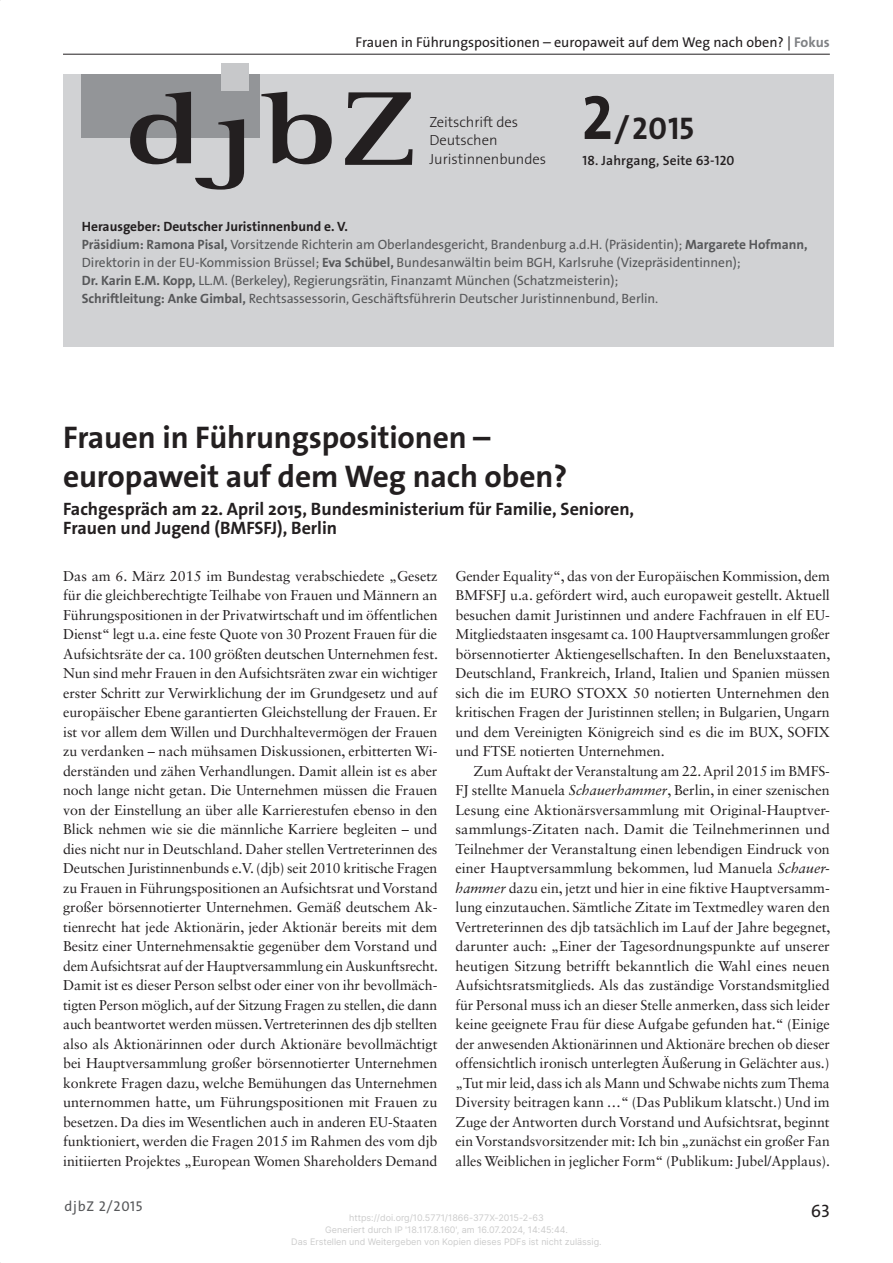
<style>
.page{position:relative;width:893px;height:1263px;background:#fff}
.page>*{position:absolute;margin:0;border:0;box-sizing:border-box;transform-origin:0 0}
.t1{font:700 107.7px "Rotis Semi Serif";color:#231f20;scale:1.33 1}
.t2{font:700 31.5px/39px "The Sans Os F";letter-spacing:-.005em;color:#231f20}
.t3{font:700 18px/19.5px "The Sans Os F";color:#231f20}
.t4{font:18px "The Sans Os F";color:#231f20}
.t5{font:300 14.7px/18.8px "The Sans Os F";letter-spacing:-.005em;color:#231f20}
.t6{font:14.25px/19.5px "Sabon LT Std";letter-spacing:-.005em;color:#231f20;text-align:justify}
.t7{font:14.25px "The Sans Os F";color:#231f20}
.t8{font:14.25px "The Sans Os F";letter-spacing:.05em;color:#57585a}
.t9{font:13.5px/18px "The Sans Os F";letter-spacing:-.005em;color:#57585a}
.t10{font:600 13.5px "The Sans Os F";letter-spacing:.01em;color:#231f20}
.t11{font:9px/12px "Inter";color:#ccc;text-align:center}
.s1{font-weight:700;color:#808285}
.s2{font-size:63px}
.s3{font-weight:700;color:#231f20}
.s4{font-weight:700}
.s5{font-style:italic}
</style>
<div class="page">
<hr style="left:63px;top:54px;width:767px;height:1px;background:#231f20">
<div style="left:63px;top:74px;width:771px;height:273px;background:#d1d2d4"></div>
<div style="left:82px;top:74px;width:178px;height:63px;background:#939598"></div>
<div style="left:221px;top:63px;width:28px;height:28px;background:#c7c8ca"></div>
<svg style="left:261px;top:92px;width:71px;height:72px"></svg>
<svg style="left:130px;top:92px;width:114px;height:98px"></svg>
<p class="t7" style="left:356px;top:33px;width:476px">Frauen in Führungspositionen – europaweit auf dem Weg nach oben? | <span class="s1">Fokus</span></p>
<h1 class="t1" style="left:338px;top:64px;width:62px">Z</h1>
<p class="t5" style="left:429px;top:112px;width:90px">Zeitschrift des<br>Deutschen</p>
<p class="t5" style="left:429px;top:150px;width:118px">Juristinnenbundes</p>
<h2 class="t2" style="left:581px;top:109px;width:114px"><span class="s2">2</span>/2015</h2>
<p class="t10" style="left:583px;top:152px;width:153px">18. Jahrgang, Seite 63-120</p>
<p class="t9" style="left:82px;top:217px;width:727px"><span class="s3">Herausgeber: Deutscher Juristinnenbund e. V.<br></span><span class="s4">Präsidium: Ramona Pisal,</span> Vorsitzende Richterin am Oberlandesgericht, Brandenburg a.d.H. (Präsidentin); <span class="s4">Margarete Hofmann, </span>Direktorin in der EU-Kommission Brüssel; <span class="s4">Eva Schübel,</span> Bundesanwältin beim BGH, Karlsruhe (Vizepräsidentinnen);<br><span class="s4">Dr. Karin E.M. Kopp,</span> LL.M. (Berkeley), Regierungsrätin, Finanzamt München (Schatzmeisterin);<br><span class="s4">Schriftleitung: Anke Gimbal,</span> Rechtsassessorin, Geschäftsführerin Deutscher Juristinnenbund, Berlin.</p>
<h2 class="t2" style="left:63px;top:418px;width:506px">Frauen in Führungspositionen – europaweit auf dem Weg nach oben?</h2>
<p class="t3" style="left:63px;top:499px;width:573px">Fachgespräch am 22. April 2015, Bundesministerium für Familie, Senioren,<br>Frauen und Jugend (BMFSFJ), Berlin</p>
<p class="t6" style="left:63px;top:566px;width:376px">Das am 6. März 2015 im Bundestag verabschiedete „Gesetz für die gleichberechtigte Teilhabe von Frauen und Männern an Führungspositionen in der Privatwirtschaft und im öffentlichen Dienst“ legt u.a. eine feste Quote von 30 Prozent Frauen für die Aufsichtsräte der ca. 100 größten deutschen Unternehmen fest.<br>Nun sind mehr Frauen in den Aufsichtsräten zwar ein wichtiger erster Schritt zur Verwirklichung der im Grundgesetz und auf europäischer Ebene garantierten Gleichstellung der Frauen. Er ist vor allem dem Willen und Durchhaltevermögen der Frauen zu verdanken – nach mühsamen Diskussionen, erbitterten Wi&shy;derständen und zähen Verhandlungen. Damit allein ist es aber noch lange nicht getan. Die Unternehmen müssen die Frauen von der Einstellung an über alle Karrierestufen ebenso in den Blick nehmen wie sie die männliche Karriere begleiten – und dies nicht nur in Deutschland. Daher stellen Vertreterinnen des Deutschen Juristinnenbunds e.V. (djb) seit 2010 kritische Fragen zu Frauen in Führungspositionen an Aufsichtsrat und Vorstand großer börsennotierter Unternehmen. Gemäß deutschem Ak&shy;tienrecht hat jede Aktionärin, jeder Aktionär bereits mit dem Besitz einer Unternehmensaktie gegenüber dem Vorstand und dem Aufsichtsrat auf der Hauptversammlung ein Auskunftsrecht.<br>Damit ist es dieser Person selbst oder einer von ihr bevollmäch&shy;tigten Person möglich, auf der Sitzung Fragen zu stellen, die dann auch beantwortet werden müssen. Vertreterinnen des djb stellten also als Aktionärinnen oder durch Aktionäre bevollmächtigt bei Hauptversammlung großer börsennotierter Unternehmen konkrete Fragen dazu, welche Bemühungen das Unternehmen unternommen hatte, um Führungspositionen mit Frauen zu besetzen. Da dies im Wesentlichen auch in anderen EU-Staaten funktioniert, werden die Fragen 2015 im Rahmen des vom djb initiierten Projektes „European Women Shareholders Demand</p>
<p class="t6" style="left:455px;top:566px;width:376px">Gender Equality“, das von der Europäischen Kommission, dem BMFSFJ u.a. gefördert wird, auch europaweit gestellt. Aktuell besuchen damit Juristinnen und andere Fachfrauen in elf EU-Mitgliedstaaten insgesamt ca. 100 Hauptversammlungen großer börsennotierter Aktiengesellschaften. In den Beneluxstaaten, Deutschland, Frankreich, Irland, Italien und Spanien müssen sich die im EURO STOXX 50 notierten Unternehmen den kritischen Fragen der Juristinnen stellen; in Bulgarien, Ungarn und dem Vereinigten Königreich sind es die im BUX, SOFIX und FTSE notierten Unternehmen.</p>
<p class="t6" style="left:455px;top:761px;width:376px;text-indent:18px">Zum Auftakt der Veranstaltung am 22. April 2015 im BMFS-FJ stellte Manuela <span class="s5">Schauerhammer</span>, Berlin, in einer szenischen Lesung eine Aktionärsversammlung mit Original-Hauptver&shy;sammlungs-Zitaten nach. Damit die Teilnehmerinnen und Teilnehmer der Veranstaltung einen lebendigen Eindruck von einer Hauptversammlung bekommen, lud Manuela <span class="s5">Schauer&shy;hammer</span> dazu ein, jetzt und hier in eine fiktive Hauptversamm&shy;lung einzutauchen. Sämtliche Zitate im Textmedley waren den Vertreterinnen des djb tatsächlich im Lauf der Jahre begegnet, darunter auch: „Einer der Tagesordnungspunkte auf unserer heutigen Sitzung betrifft bekanntlich die Wahl eines neuen Aufsichtsratsmitglieds. Als das zuständige Vorstandsmitglied für Personal muss ich an dieser Stelle anmerken, dass sich leider keine geeignete Frau für diese Aufgabe gefunden hat.“ (Einige der anwesenden Aktionärinnen und Aktionäre brechen ob dieser offensichtlich ironisch unterlegten Äußerung in Gelächter aus.) „Tut mir leid, dass ich als Mann und Schwabe nichts zum Thema Diversity beitragen kann …“ (Das Publikum klatscht.) Und im Zuge der Antworten durch Vorstand und Aufsichtsrat, beginnt ein Vorstandsvorsitzender mit: Ich bin „zunächst ein großer Fan alles Weiblichen in jeglicher Form“ (Publikum: Jubel/Applaus).</p>
<p class="t8" style="left:65px;top:1197px;width:79px">djbZ 2/2015</p>
<p class="t11" style="left:291px;top:1212px;width:312px">https://doi.org/10.5771/1866-377X-2015-2-63<br>Generiert durch IP '18.117.8.160', am 16.07.2024, 14:45:44.<br>Das Erstellen und Weitergeben von Kopien dieses PDFs ist nicht zulässig.</p>
<p class="t4" style="left:811px;top:1199px;width:20px">63</p>
</div>
